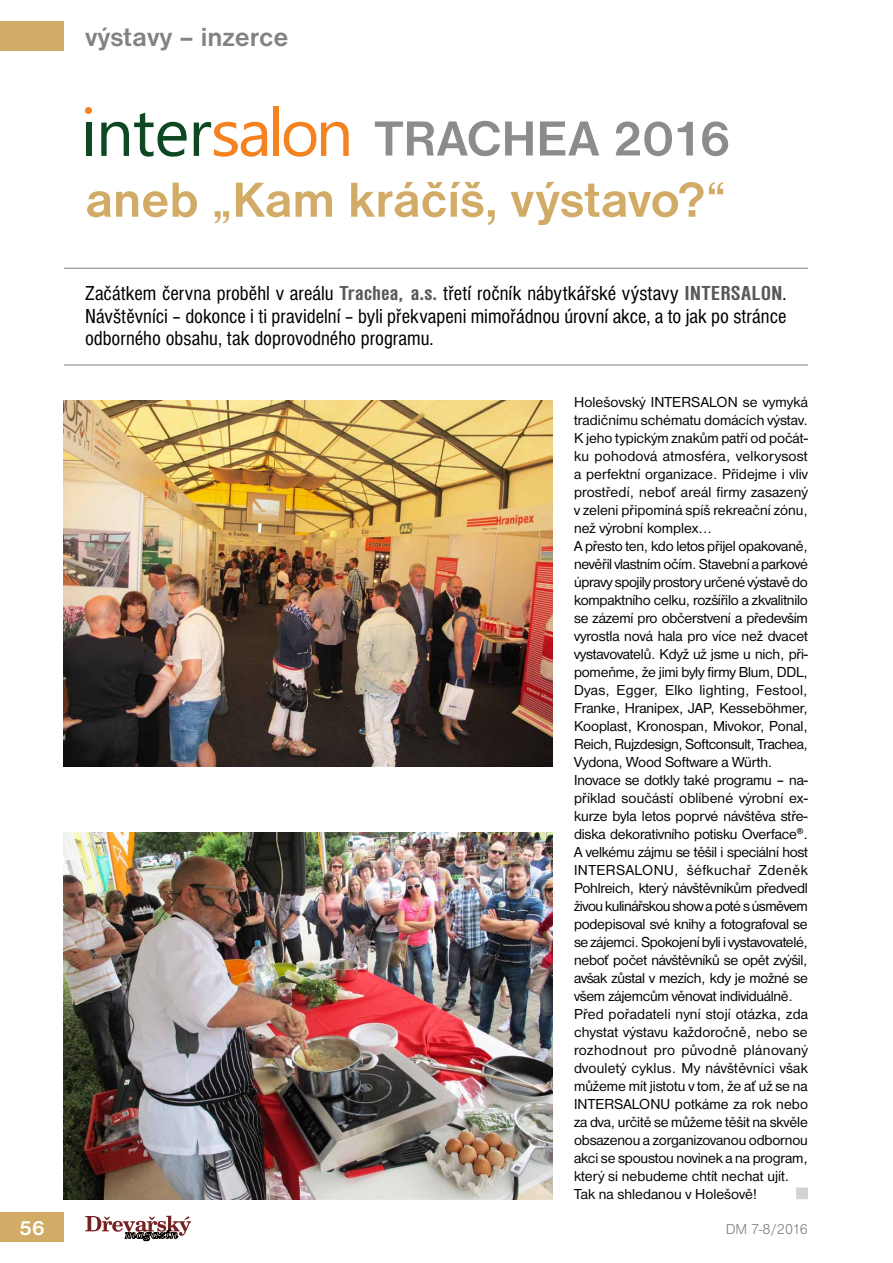
<style>
.page{position:relative;width:893px;height:1263px;background:#fff}
.page>*{position:absolute;margin:0;border:0;box-sizing:border-box;transform-origin:0 0}
.t1{font:700 51px "Nimbus San DEE";letter-spacing:-.005em;color:#d2ab67}
.t2{font:700 51px "Nimbus San DEE";letter-spacing:-.005em;color:#8a8c8e}
.t3{font:700 27px "Nimbus San DEE";color:#808285}
.t4{font:condensed 21px/22.5px "Nimbus San DEE";color:#000;text-align:justify}
.t5{font:700 21px "Nimbus San DEE";color:#fff}
.t6{font:15px/18px "Nimbus San DEE";letter-spacing:-.01em;color:#000}
.t7{font:15px "Nimbus San DEE Ligh";letter-spacing:-.02em;color:#808285}
.s1{font-weight:700;color:#58595b}
</style>
<div class="page">
<svg style="left:85px;top:1215px;width:106px;height:26px"></svg>
<div style="left:0;top:1212px;width:64px;height:30px;background:#d2ab67"></div>
<div style="left:0;top:21px;width:64px;height:30px;background:#d2ab67"></div>
<div style="left:86px;top:123px;width:5px;height:33px;background:#0e4823"></div>
<svg style="left:101px;top:113px;width:86px;height:44px"></svg>
<svg style="left:194px;top:122px;width:73px;height:35px"></svg>
<div style="left:274px;top:107px;width:5px;height:49px;background:#f58220"></div>
<svg style="left:284px;top:122px;width:65px;height:35px"></svg>
<svg style="left:85px;top:107px;width:7px;height:7px"></svg>
<hr style="left:64px;top:268px;width:744px;height:1px;background:#808285">
<hr style="left:64px;top:365px;width:744px;height:1px;background:#808285">
<img style="left:64px;top:400px;width:489px;height:367px">
<img style="left:64px;top:832px;width:489px;height:367px">
<div style="left:797px;top:1188px;width:10px;height:11px;background:#d1d3d4"></div>
<h2 class="t3" style="left:85px;top:22px;width:205px">výstavy – inzerce</h2>
<h1 class="t2" style="left:374px;top:110px;width:358px">TRACHEA 2016</h1>
<h1 class="t1" style="left:85px;top:171px;width:643px">aneb „Kam kráčíš, výstavo?“</h1>
<p class="t4" style="left:85px;top:283px;width:703px">Začátkem června proběhl v areálu <span class="s1">Trachea, a.s.</span> třetí ročník nábytkářské výstavy <span class="s1">INTERSALON</span>.<br>Návštěvníci – dokonce i ti pravidelní – byli překvapeni mimořádnou úrovní akce, a to jak po stránce odborného obsahu, tak doprovodného programu.</p>
<p class="t6" style="left:574px;top:393px;width:236px">Holešovský INTERSALON se vymyká tradičnímu schématu domácích výstav.<br>K jeho typickým znakům patří od počát&shy;ku pohodová atmosféra, velkorysost a perfektní organizace. Přidejme i vliv prostředí, neboť areál firmy zasazený v zeleni připomíná spíš rekreační zónu, než výrobní komplex…<br>A přesto ten, kdo letos přijel opakovaně, nevěřil vlastním očím. Stavební a parkové úpravy spojily prostory určené výstavě do kompaktního celku, rozšířilo a zkvalitnilo se zázemí pro občerstvení a především vyrostla nová hala pro více než dvacet vystavovatelů. Když už jsme u nich, při&shy;pomeňme, že jimi byly firmy Blum, DDL, Dyas, Egger, Elko lighting, Festool, Franke, Hranipex, JAP, Kesseböhmer, Kooplast, Kronospan, Mivokor, Ponal, Reich, Rujzdesign, Softconsult, Trachea, Vydona, Wood Software a Würth.<br>Inovace se dotkly také programu – na&shy;příklad součástí oblíbené výrobní ex&shy;kurze byla letos poprvé návštěva stře&shy;diska dekorativního potisku Overface<sup>®</sup>.<br>A velkému zájmu se těšil i speciální host INTERSALONU, šéfkuchař Zdeněk Pohlreich, který návštěvníkům předvedl živou kulinářskou show a poté súsměvem podepisoval své knihy a fotografoval se se zájemci. Spokojení byli i vystavovatelé, neboť počet návštěvníků se opět zvýšil, avšak zůstal v mezích, kdy je možné se všem zájemcům věnovat individuálně.<br>Před pořadateli nyní stojí otázka, zda chystat výstavu každoročně, nebo se rozhodnout pro původně plánovaný dvouletý cyklus. My návštěvníci však můžeme mít jistotu v tom, že ať už se na INTERSALONU potkáme za rok nebo za dva, určitě se můžeme těšit na skvěle obsazenou a zorganizovanou odbornou akci se spoustou novinek a na program, který si nebudeme chtít nechat ujít.<br>Tak na shledanou v Holešově!</p>
<h3 class="t5" style="left:19px;top:1216px;width:28px">56</h3>
<p class="t7" style="left:726px;top:1220px;width:84px">DM 7-8/2016</p>
</div>
